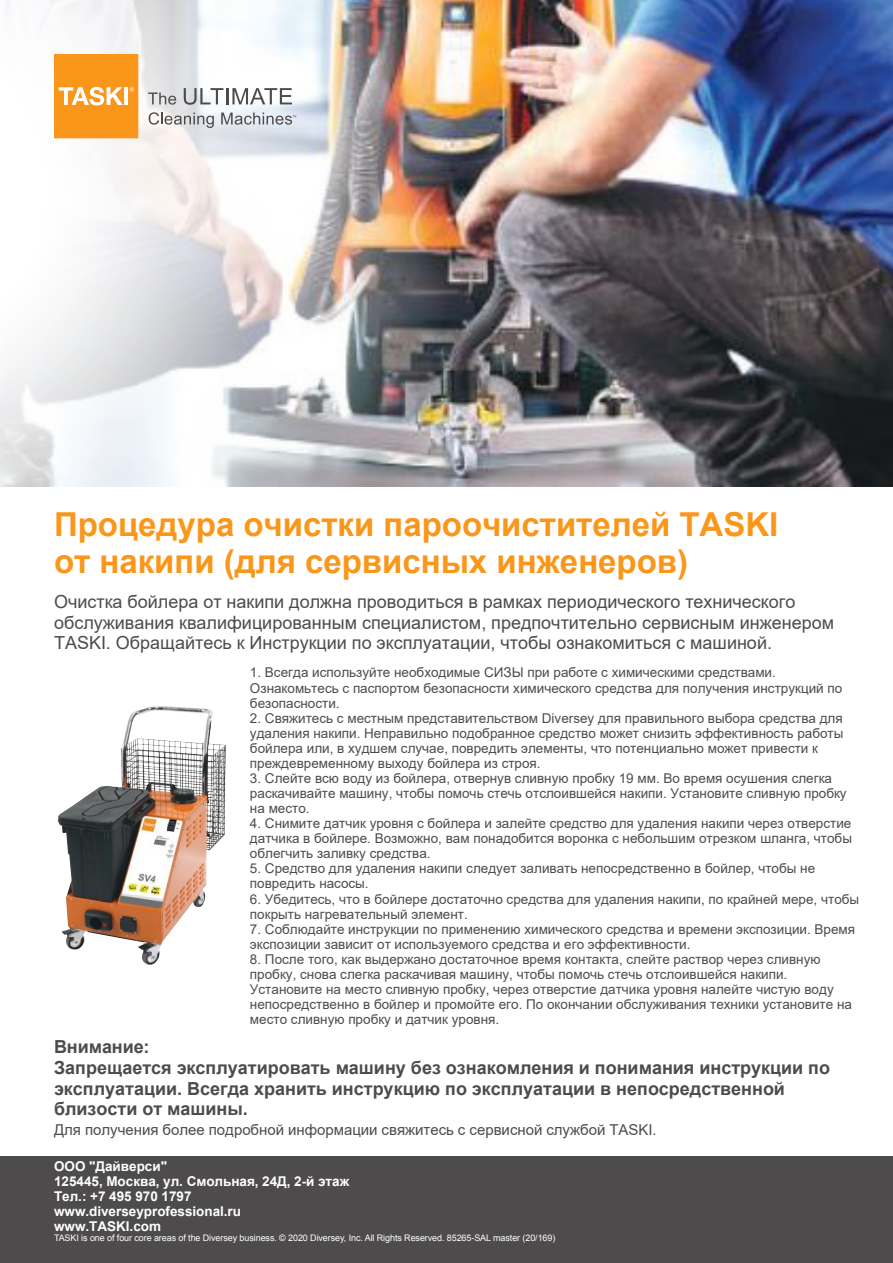
<style>
.page{position:relative;width:893px;height:1263px;background:#fff}
.page>*{position:absolute;margin:0;border:0;box-sizing:border-box;transform-origin:0 0}
.t1{font:700 33px/36.9px "Arial";color:#fa971a}
.t2{font:18px/20.2px "Arial";color:#4e4b4c}
.t3{font:700 18px/20.5px "Arial";color:#4e4b4c}
.t4{font:15px "Arial";color:#4e4b4c}
.t5{font:13.5px/15px "Arial";color:#4e4b4c}
.t6{font:700 13.5px/15px "Arial";color:#fff}
.t7{font:9px "Arial";letter-spacing:-.01em;color:#fff}
</style>
<div class="page">
<img style="left:459px;top:0;width:434px;height:486px">
<img style="left:0;top:0;width:459px;height:707px">
<img style="left:58px;top:707px;width:168px;height:258px">
<div style="left:0;top:1157px;width:893px;height:106px;background:#4e4b4c"></div>
<svg style="left:54px;top:54px;width:84px;height:84px;background:#faa02e"></svg>
<svg style="left:148px;top:93px;width:28px;height:12px"></svg>
<svg style="left:184px;top:88px;width:108px;height:17px"></svg>
<svg style="left:149px;top:112px;width:65px;height:16px"></svg>
<svg style="left:221px;top:113px;width:75px;height:12px"></svg>
<h1 class="t1" style="left:54px;top:506px;width:726px">Процедура очистки пароочистителей TASKI от накипи (для сервисных инженеров)</h1>
<h2 class="t2" style="left:54px;top:592px;width:743px">Очистка бойлера от накипи должна проводиться в рамках периодического технического</h2>
<h2 class="t2" style="left:54px;top:612px;width:782px">обслуживания квалифицированным специалистом, предпочтительно сервисным инженером<br>TASKI. Обращайтесь к Инструкции по эксплуатации, чтобы ознакомиться с машиной.</h2>
<p class="t5" style="left:250px;top:665px;width:527px">1. Всегда используйте необходимые СИЗЫ при работе с химическими средствами.</p>
<p class="t5" style="left:250px;top:695px;width:91px">безопасности.</p>
<p class="t5" style="left:250px;top:725px;width:595px">удаления накипи. Неправильно подобранное средство может снизить эффективность работы бойлера или, в худшем случае, повредить элементы, что потенциально может привести к преждевременному выходу бойлера из строя.</p>
<p class="t5" style="left:250px;top:771px;width:598px">3. Слейте всю воду из бойлера, отвернув сливную пробку 19 мм. Во время осушения слегка раскачивайте машину, чтобы помочь стечь отслоившейся накипи. Установите сливную пробку на место.</p>
<p class="t5" style="left:250px;top:816px;width:603px;text-align:justify">4. Снимите датчик уровня с бойлера и залейте средство для удаления накипи через отверстие датчика в бойлере. Возможно, вам понадобится воронка с небольшим отрезком шланга, чтобы облегчить заливку средства.</p>
<p class="t5" style="left:250px;top:861px;width:567px">5. Средство для удаления накипи следует заливать непосредственно в бойлер, чтобы не повредить насосы.</p>
<p class="t5" style="left:250px;top:891px;width:611px">6. Убедитесь, что в бойлере достаточно средства для удаления накипи, по крайней мере, чтобы</p>
<p class="t5" style="left:250px;top:921px;width:607px">7. Соблюдайте инструкции по применению химического средства и времени экспозиции. Время</p>
<p class="t5" style="left:250px;top:951px;width:603px">8. После того, как выдержано достаточное время контакта, слейте раствор через сливную пробку, снова слегка раскачивая машину, чтобы помочь стечь отслоившейся накипи.<br>Установите на место сливную пробку, через отверстие датчика уровня налейте чистую воду непосредственно в бойлер и промойте его. По окончании обслуживания техники установите на место сливную пробку и датчик уровня.</p>
<p class="t5" style="left:250px;top:680px;width:594px">Ознакомьтесь с паспортом безопасности химического средства для получения инструкций по</p>
<p class="t5" style="left:250px;top:710px;width:594px">2. Свяжитесь с местным представительством Diversey для правильного выбора средства для</p>
<p class="t5" style="left:250px;top:906px;width:219px">покрыть нагревательный элемент.</p>
<p class="t5" style="left:250px;top:936px;width:442px">экспозиции зависит от используемого средства и его эффективности.</p>
<h2 class="t3" style="left:54px;top:1036px;width:778px">Внимание:<br>Запрещается эксплуатировать машину без ознакомления и понимания инструкции по эксплуатации. Всегда хранить инструкцию по эксплуатации в непосредственной близости от машины.</h2>
<p class="t4" style="left:54px;top:1121px;width:604px">Для получения более подробной информации свяжитесь с сервисной службой TASKI.</p>
<p class="t6" style="left:54px;top:1158px;width:297px">ООО "Дайверси"<br>125445, Москва, ул. Смольная, 24Д, 2-й этаж<br>Тел.: +7 495 970 1797 www.diverseyprofessional.ru www.TASKI.com</p>
<p class="t7" style="left:54px;top:1232px;width:503px">TASKI is one of four core areas of the Diversey business. © 2020 Diversey, Inc. All Rights Reserved. 85265-SAL master (20/169)</p>
</div>
